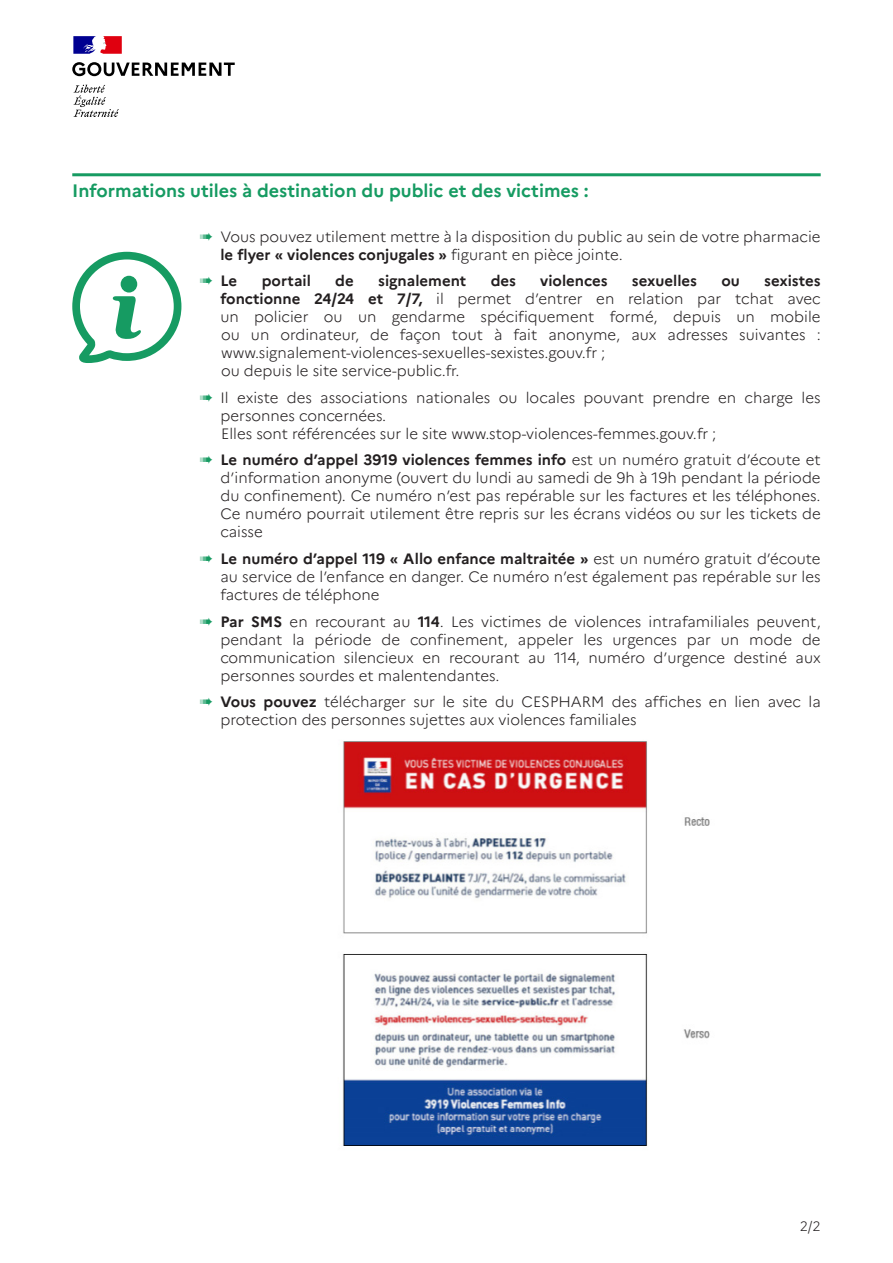
<style>
.page{position:relative;width:893px;height:1263px;background:#fff}
.page>*{position:absolute;margin:0;border:0;box-sizing:border-box;transform-origin:0 0}
.rubrique{font:700 18px "Marianne";color:#169b62}
.t1{font:300 15px/18px "Marianne";color:#231f20}
.t2{font:700 15px "Marianne";color:#231f20}
.t3{font:300 13.5px "Marianne";color:#231f20}
.s1{color:#169b62}
.s2{font-weight:700}
</style>
<div class="page">
<svg style="left:72px;top:62px;width:163px;height:14px"></svg>
<svg style="left:73px;top:85px;width:46px;height:32px"></svg>
<svg style="left:73px;top:36px;width:49px;height:18px"></svg>
<hr style="left:72px;top:173px;width:749px;height:3px;background:#169b62">
<img style="left:342px;top:741px;width:368px;height:405px">
<svg style="left:72px;top:252px;width:109px;height:111px"></svg>
<p class="rubrique" style="left:72px;top:180px;width:518px">Informations utiles à destination du public et des victimes :</p>
<p class="t1" style="left:220px;top:228px;width:602px;text-indent:-21px"><span class="s1">➠</span> Vous pouvez utilement mettre à la disposition du public au sein de votre pharmacie <span class="s2">le flyer « violences conjugales »</span> figurant en pièce jointe.</p>
<p class="t2" style="left:200px;top:272px;width:39px"><span class="s1">➠</span> Le</p>
<p class="t2" style="left:262px;top:272px;width:51px">portail</p>
<p class="t2" style="left:335px;top:272px;width:20px">de</p>
<p class="t2" style="left:378px;top:272px;width:90px">signalement</p>
<p class="t2" style="left:491px;top:272px;width:27px">des</p>
<p class="t2" style="left:540px;top:272px;width:69px">violences</p>
<p class="t2" style="left:632px;top:272px;width:67px">sexuelles</p>
<p class="t2" style="left:721px;top:272px;width:20px">ou</p>
<p class="t1" style="left:220px;top:272px;width:602px;text-align:justify;text-indent:544px"><span class="s2">sexistes fonctionne 24/24 et 7/7,</span> il permet d’entrer en relation par tchat avec un policier ou un gendarme spécifiquement formé, depuis un mobile</p>
<p class="t1" style="left:221px;top:326px;width:601px">ou un ordinateur, de façon tout à fait anonyme, aux adresses suivantes :</p>
<p class="t1" style="left:221px;top:344px;width:386px">www.signalement-violences-sexuelles-sexistes.gouv.fr ; ou depuis le site service-public.fr.</p>
<p class="t1" style="left:220px;top:389px;width:602px;text-indent:-21px"><span class="s1">➠</span> Il existe des associations nationales ou locales pouvant prendre en charge les personnes concernées.</p>
<p class="t1" style="left:221px;top:425px;width:497px">Elles sont référencées sur le site www.stop-violences-femmes.gouv.fr ;</p>
<p class="t1" style="left:220px;top:451px;width:602px;text-align:justify;text-indent:-21px"><span class="s1">➠</span> <span class="s2">Le numéro d’appel 3919 violences femmes info</span> est un numéro gratuit d’écoute et d’information anonyme (ouvert du lundi au samedi de 9h à 19h pendant la période du confinement). Ce numéro n’est pas repérable sur les factures et les téléphones.<br>Ce numéro pourrait utilement être repris sur les écrans vidéos ou sur les tickets de caisse</p>
<p class="t1" style="left:220px;top:550px;width:602px;text-align:justify;text-indent:-21px"><span class="s1">➠</span> <span class="s2">Le numéro d’appel 119 « Allo enfance maltraitée »</span> est un numéro gratuit d’écoute au service de l’enfance en danger. Ce numéro n’est également pas repérable sur les factures de téléphone</p>
<p class="t1" style="left:220px;top:612px;width:602px;text-align:justify;text-indent:-21px"><span class="s1">➠</span> <span class="s2">Par SMS</span> en recourant au <span class="s2">114</span>. Les victimes de violences intrafamiliales peuvent, pendant la période de confinement, appeler les urgences par un mode de communication silencieux en recourant au 114, numéro d’urgence destiné aux personnes sourdes et malentendantes.</p>
<p class="t1" style="left:220px;top:693px;width:602px;text-indent:-21px"><span class="s1">➠</span> <span class="s2">Vous pouvez</span> télécharger sur le site du CESPHARM des affiches en lien avec la protection des personnes sujettes aux violences familiales</p>
<p class="t3" style="left:800px;top:1218px;width:22px">2/2</p>
</div>
